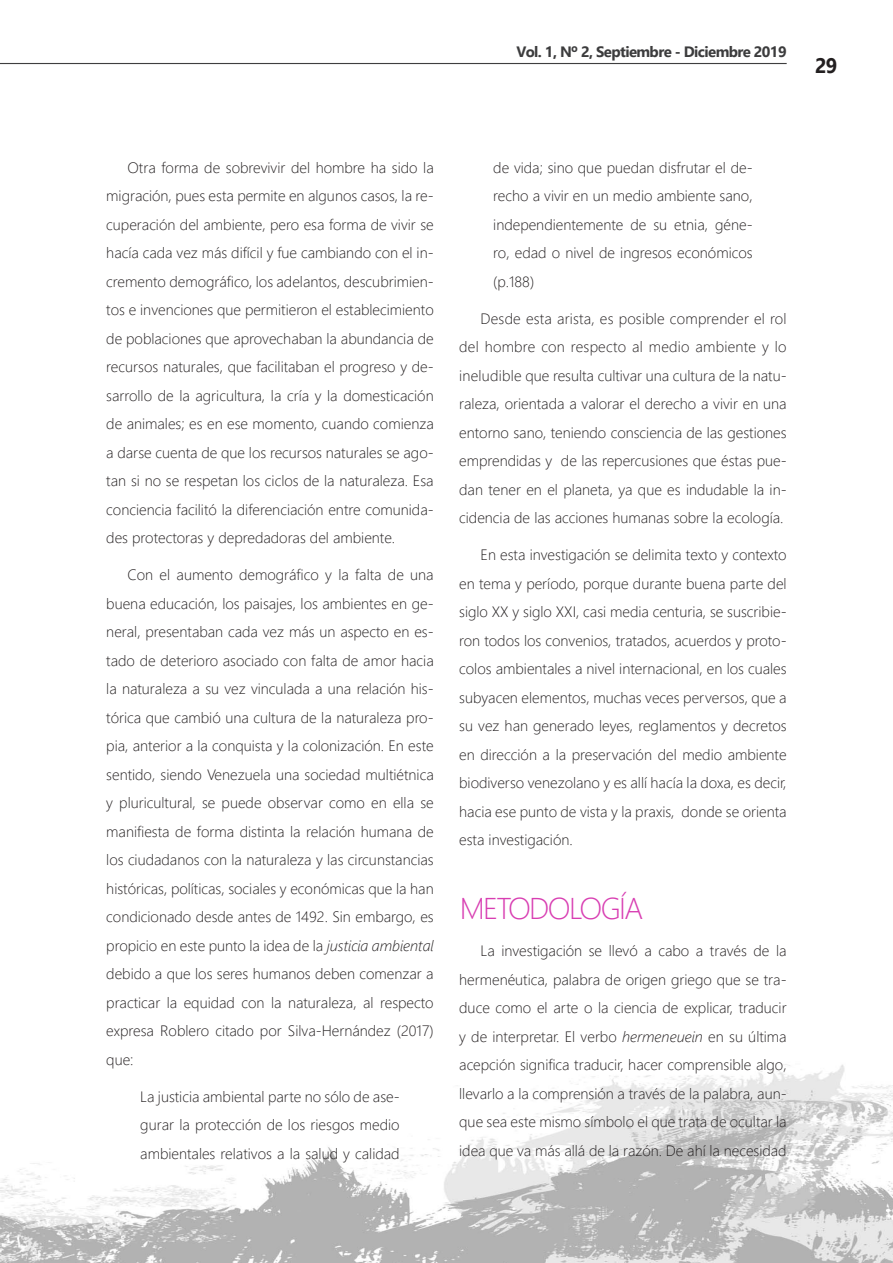
<style>
.page{position:relative;width:893px;height:1263px;background:#fff}
.page>*{position:absolute;margin:0;border:0;box-sizing:border-box;transform-origin:0 0}
.t1{font:30px "Webly Sleek UI Light";letter-spacing:-.055em;color:#d83eb2}
.t2{font:700 21px "Gadugi";color:#231f20;scale:.95 1}
.t3{font:15px/28.5px "Webly Sleek UI Light";color:#231f20;text-align:justify}
.t4{font:700 15px "Gadugi";letter-spacing:-.04em;color:#3c3c3d}
.s1{font-style:italic}
</style>
<div class="page">
<img style="left:0;top:1064px;width:893px;height:199px">
<hr style="left:0;top:63px;width:787px;height:1px;background:#3e3e3f">
<p class="t4" style="left:516px;top:43px;width:272px">Vol. 1, Nº 2, Septiembre - Diciembre 2019</p>
<h2 class="t2" style="left:815px;top:53px;width:25px">29</h2>
<p class="t3" style="left:106px;top:152px;width:329px;text-indent:21px">Otra forma de sobrevivir del hombre ha sido la migración, pues esta permite en algunos casos, la re&shy;cuperación del ambiente, pero esa forma de vivir se hacía cada vez más difícil y fue cambiando con el in&shy;cremento demográfico, los adelantos, descubrimien&shy;tos e invenciones que permitieron el establecimiento de poblaciones que aprovechaban la abundancia de recursos naturales, que facilitaban el progreso y de&shy;sarrollo de la agricultura, la cría y la domesticación de animales; es en ese momento, cuando comienza a darse cuenta de que los recursos naturales se ago&shy;tan si no se respetan los ciclos de la naturaleza. Esa conciencia facilitó la diferenciación entre comunida&shy;des protectoras y depredadoras del ambiente.</p>
<p class="t3" style="left:106px;top:560px;width:329px;text-indent:21px">Con el aumento demográfico y la falta de una buena educación, los paisajes, los ambientes en ge&shy;neral, presentaban cada vez más un aspecto en es&shy;tado de deterioro asociado con falta de amor hacia la naturaleza a su vez vinculada a una relación his&shy;tórica que cambió una cultura de la naturaleza pro&shy;pia, anterior a la conquista y la colonización. En este sentido, siendo Venezuela una sociedad multiétnica y pluricultural, se puede observar como en ella se manifiesta de forma distinta la relación humana de los ciudadanos con la naturaleza y las circunstancias históricas, políticas, sociales y económicas que la han condicionado desde antes de 1492. Sin embargo, es propicio en este punto la idea de la <span class="s1">justicia ambiental </span>debido a que los seres humanos deben comenzar a practicar la equidad con la naturaleza, al respecto expresa Roblero citado por Silva-Hernández (2017) que:</p>
<p class="t3" style="left:140px;top:1081px;width:261px">La justicia ambiental parte no sólo de ase&shy;gurar la protección de los riesgos medio ambientales relativos a la salud y calidad</p>
<p class="t3" style="left:493px;top:152px;width:261px">de vida; sino que puedan disfrutar el de&shy;recho a vivir en un medio ambiente sano, independientemente de su etnia, géne&shy;ro, edad o nivel de ingresos económicos (p.188)</p>
<p class="t3" style="left:459px;top:303px;width:329px;text-indent:21px">Desde esta arista, es posible comprender el rol del hombre con respecto al medio ambiente y lo ineludible que resulta cultivar una cultura de la natu&shy;raleza, orientada a valorar el derecho a vivir en una entorno sano, teniendo consciencia de las gestiones emprendidas y de las repercusiones que éstas pue&shy;dan tener en el planeta, ya que es indudable la in&shy;cidencia de las acciones humanas sobre la ecología.</p>
<p class="t3" style="left:459px;top:540px;width:329px;text-indent:21px">En esta investigación se delimita texto y contexto en tema y período, porque durante buena parte del siglo XX y siglo XXI, casi media centuria, se suscribie&shy;ron todos los convenios, tratados, acuerdos y proto&shy;colos ambientales a nivel internacional, en los cuales subyacen elementos, muchas veces perversos, que a su vez han generado leyes, reglamentos y decretos en dirección a la preservación del medio ambiente biodiverso venezolano y es allí hacía la doxa, es decir, hacia ese punto de vista y la praxis, donde se orienta esta investigación.</p>
<p class="t1" style="left:460px;top:886px;width:185px">METODOLOGÍA</p>
<p class="t3" style="left:459px;top:936px;width:329px;text-indent:21px">La investigación se llevó a cabo a través de la hermenéutica, palabra de origen griego que se tra&shy;duce como el arte o la ciencia de explicar, traducir y de interpretar. El verbo <span class="s1">hermeneuein</span> en su última acepción significa traducir, hacer comprensible algo, llevarlo a la comprensión a través de la palabra, aun&shy;que sea este mismo símbolo el que trata de ocultar la idea que va más allá de la razón. De ahí la necesidad</p>
</div>
